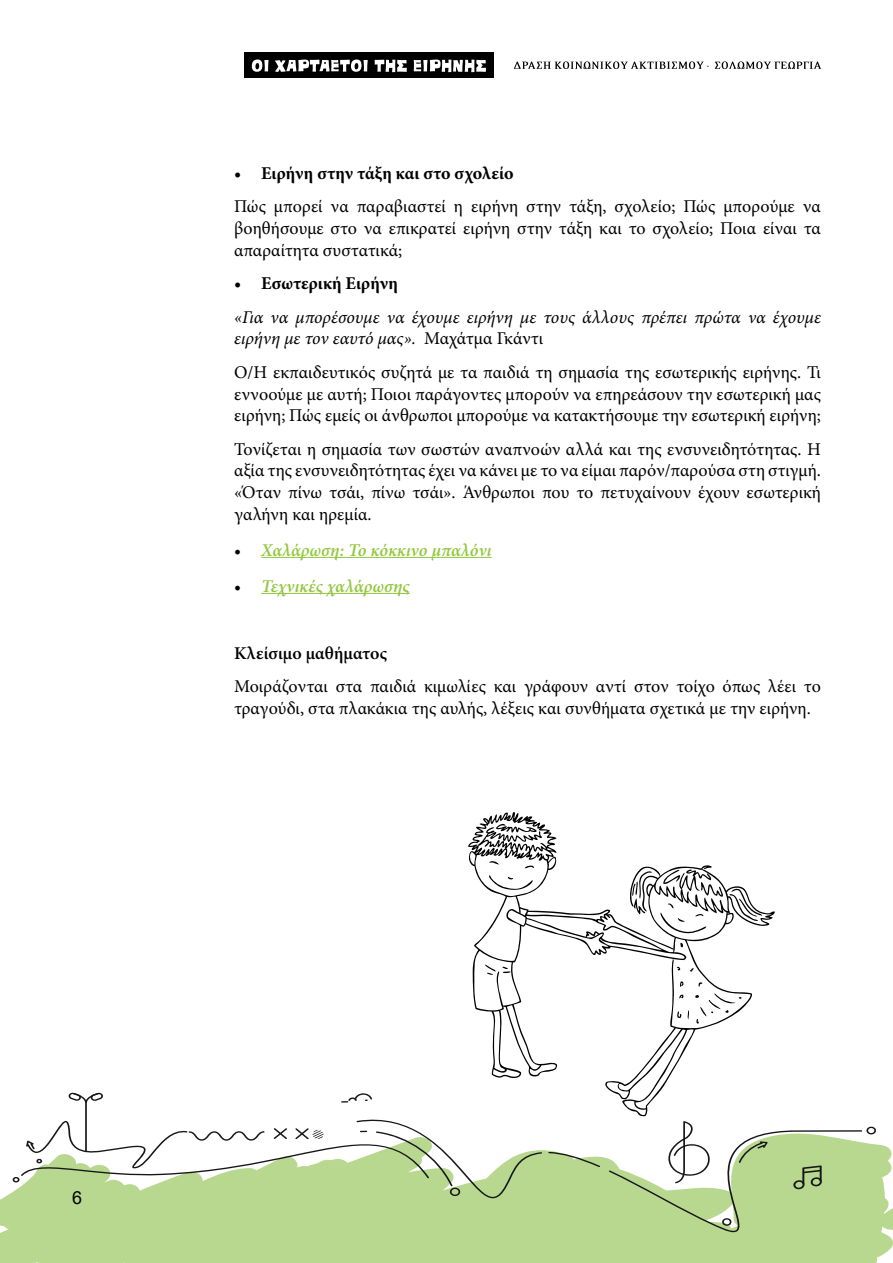
<style>
.page{position:relative;width:893px;height:1263px;background:#fff}
.page>*{position:absolute;margin:0;border:0;box-sizing:border-box;transform-origin:0 0}
.t1{font:18px/21.6px "Minion Pro";color:#000;text-align:justify}
.t2{font:italic 18px/21.6px "Minion Pro";color:#000}
.t3{font:700 18px "Minion Pro";color:#000}
.t4{font:italic 600 18px "Minion Pro";color:#92c83f}
.t5{font:600 18px "Minion Pro";color:#000}
.t6{font:18px "Arial";color:#000}
.s1{font-style:normal}
.s2{font-weight:400;font-style:normal;color:#000}
</style>
<div class="page">
<div style="left:0;top:1142px;width:866px;height:121px;background:#b8d88f"></div>
<svg style="left:356px;top:1116px;width:506px;height:116px;fill:#b8d88f"></svg>
<svg style="left:668px;top:1121px;width:43px;height:62px"></svg>
<svg style="left:722px;top:1218px;width:10px;height:8px"></svg>
<svg style="left:12px;top:1093px;width:449px;height:103px"></svg>
<svg style="left:739px;top:1141px;width:29px;height:22px"></svg>
<svg style="left:793px;top:1165px;width:30px;height:24px"></svg>
<svg style="left:866px;top:1126px;width:27px;height:137px"></svg>
<svg style="left:514px;top:61px;width:195px;height:8px"></svg>
<svg style="left:715px;top:61px;width:106px;height:8px"></svg>
<div style="left:244px;top:52px;width:250px;height:26px;background:#000"></div>
<svg style="left:252px;top:60px;width:17px;height:12px"></svg>
<svg style="left:275px;top:60px;width:93px;height:12px"></svg>
<svg style="left:375px;top:60px;width:32px;height:12px"></svg>
<svg style="left:414px;top:60px;width:72px;height:12px"></svg>
<hr style="left:261px;top:557px;width:231px;height:1px;background:#92c83f">
<hr style="left:261px;top:593px;width:149px;height:1px;background:#92c83f">
<svg style="left:468px;top:812px;width:307px;height:304px"></svg>
<p class="t3" style="left:234px;top:160px;width:281px">• Ειρήνη στην τάξη και στο σχολείο</p>
<p class="t1" style="left:234px;top:196px;width:588px">Πώς μπορεί να παραβιαστεί η ειρήνη στην τάξη, σχολείο; Πώς μπορούμε να βοηθήσουμε στο να επικρατεί ειρήνη στην τάξη και το σχολείο; Ποια είναι τα απαραίτητα συστατικά;</p>
<p class="t3" style="left:234px;top:271px;width:165px">• Εσωτερική Ειρήνη</p>
<p class="t2" style="left:234px;top:306px;width:588px">«Για να μπορέσουμε να έχουμε ειρήνη με τους άλλους πρέπει πρώτα να έχουμε ειρήνη με τον εαυτό μας». <span class="s1">Μαχάτμα Γκάντι</span></p>
<p class="t1" style="left:234px;top:362px;width:588px">Ο/Η εκπαιδευτικός συζητά με τα παιδιά τη σημασία της εσωτερικής ειρήνης. Τι εννοούμε με αυτή; Ποιοι παράγοντες μπορούν να επηρεάσουν την εσωτερική μας ειρήνη; Πώς εμείς οι άνθρωποι μπορούμε να κατακτήσουμε την εσωτερική ειρήνη;</p>
<p class="t1" style="left:234px;top:438px;width:588px">Τονίζεται η σημασία των σωστών αναπνοών αλλά και της ενσυνειδητότητας. Η αξία της ενσυνειδητότητας έχει να κάνει με το να είμαι παρόν/παρούσα στη στιγμή. «Όταν πίνω τσάι, πίνω τσάι». Άνθρωποι που το πετυχαίνουν έχουν εσωτερική γαλήνη και ηρεμία.</p>
<p class="t4" style="left:234px;top:537px;width:259px"><span class="s2">•</span> Χαλάρωση: Το κόκκινο μπαλόνι</p>
<p class="t4" style="left:234px;top:573px;width:177px"><span class="s2">•</span> Τεχνικές χαλάρωσης</p>
<p class="t5" style="left:234px;top:641px;width:155px">Κλείσιμο μαθήματος</p>
<p class="t1" style="left:234px;top:676px;width:588px">Μοιράζονται στα παιδιά κιμωλίες και γράφουν αντί στον τοίχο όπως λέει το τραγούδι, στα πλακάκια της αυλής, λέξεις και συνθήματα σχετικά με την ειρήνη.</p>
<p class="t6" style="left:72px;top:1185px;width:12px">6</p>
</div>
